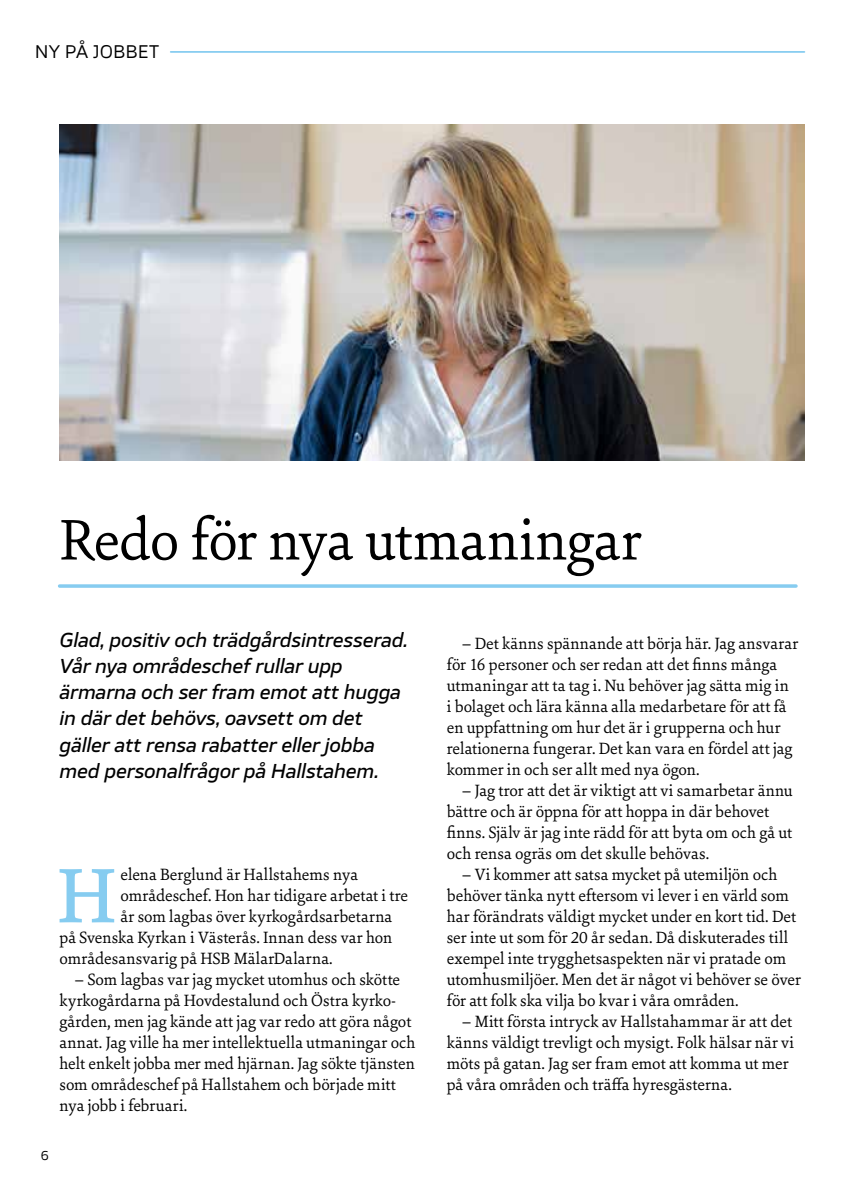
<style>
.page{position:relative;width:844px;height:1191px;background:#fff}
.page>*{position:absolute;margin:0;border:0;box-sizing:border-box;transform-origin:0 0}
.t1{font:500 82.77px "Sina Nova";color:#86ccf0}
.t2{font:61.25px "Sina Nova";letter-spacing:-.01em;color:#000}
.t3{font:italic 500 19.25px/26.2px "TT Severs";letter-spacing:-.01em;color:#000}
.t4{font:17.5px/21px "Sina Nova";letter-spacing:.005em;color:#000}
.t5{font:17.5px "TT Severs";color:#000}
.t6{font:12.25px "TT Severs";color:#000}
</style>
<div class="page">
<svg style="left:60px;top:584px;width:735px;height:4px;background:#94d2f1"></svg>
<img style="left:60px;top:124px;width:744px;height:336px">
<hr style="left:171px;top:51px;width:633px;height:2px;background:#86ccf0">
<p class="t5" style="left:35px;top:40px;width:126px">NY PÅ JOBBET</p>
<h2 class="t2" style="left:60px;top:499px;width:583px">Redo för nya utmaningar</h2>
<p class="t3" style="left:60px;top:626px;width:349px">Glad, positiv och trädgårdsintresserad.<br>Vår nya områdeschef rullar upp ärmarna och ser fram emot att hugga in där det behövs, oavsett om det gäller att rensa rabatter eller jobba med personalfrågor på Hallstahem.</p>
<h1 class="t1" style="left:57px;top:841px;width:60px">H</h1>
<p class="t4" style="left:120px;top:863px;width:239px">elena Berglund är Hallstahems nya</p>
<p class="t4" style="left:120px;top:884px;width:289px">områdeschef. Hon har tidigare arbetat i tre</p>
<p class="t4" style="left:120px;top:905px;width:273px">år som lagbas över kyrkogårdsarbetarna</p>
<p class="t4" style="left:60px;top:926px;width:334px">på Svenska Kyrkan i Västerås. Innan dess var hon</p>
<p class="t4" style="left:60px;top:947px;width:274px">områdesansvarig på HSB MälarDalarna.</p>
<p class="t4" style="left:60px;top:968px;width:357px;text-indent:15px">– Som lagbas var jag mycket utomhus och skötte kyrkogårdarna på Hovdestalund och Östra kyrko&shy;gården, men jag kände att jag var redo att göra något annat. Jag ville ha mer intellektuella utmaningar och helt enkelt jobba mer med hjärnan. Jag sökte tjänsten som områdeschef på Hallstahem och började mitt nya jobb i februari.</p>
<p class="t6" style="left:41px;top:1147px;width:10px">6</p>
<p class="t4" style="left:446px;top:632px;width:353px;text-indent:15px">– Det känns spännande att börja här. Jag ansvarar för 16 personer och ser redan att det finns många utmaningar att ta tag i. Nu behöver jag sätta mig in<br>i bolaget och lära känna alla medarbetare för att få en uppfattning om hur det är i grupperna och hur relationerna fungerar. Det kan vara en fördel att jag kommer in och ser allt med nya ögon.</p>
<p class="t4" style="left:446px;top:779px;width:347px;text-indent:15px">– Jag tror att det är viktigt att vi samarbetar ännu bättre och är öppna för att hoppa in där behovet finns. Själv är jag inte rädd för att byta om och gå ut och rensa ogräs om det skulle behövas.</p>
<p class="t4" style="left:446px;top:863px;width:355px;text-indent:15px">– Vi kommer att satsa mycket på utemiljön och behöver tänka nytt eftersom vi lever i en värld som har förändrats väldigt mycket under en kort tid. Det ser inte ut som för 20 år sedan. Då diskuterades till exempel inte trygghetsaspekten när vi pratade om utomhusmiljöer. Men det är något vi behöver se över för att folk ska vilja bo kvar i våra områden.</p>
<p class="t4" style="left:446px;top:1010px;width:349px;text-indent:15px">– Mitt första intryck av Hallstahammar är att det känns väldigt trevligt och mysigt. Folk hälsar när vi möts på gatan. Jag ser fram emot att komma ut mer på våra områden och träffa hyresgästerna.</p>
</div>
